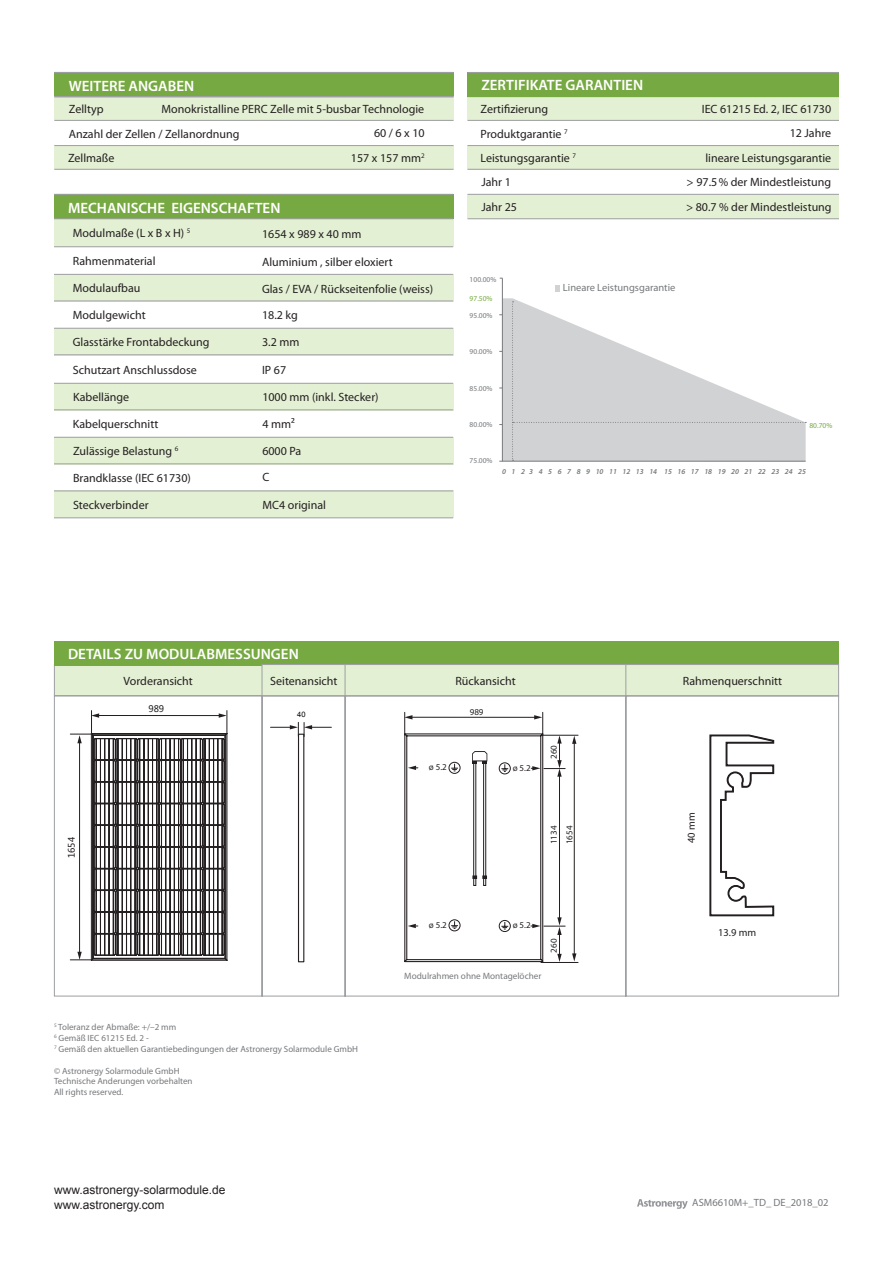
<style>
.page{position:relative;width:893px;height:1263px;background:#fff}
.page>*{position:absolute;margin:0;border:0;box-sizing:border-box;transform-origin:0 0}
.t1{font:600 15px "Myriad Pro";color:#fff}
.t2{font:12px/24.5px "Myriad Pro";color:#231f20}
.t3{font:12px/14.4px "Arial";color:#231f20}
.t4{font:10.5px "Myriad Pro";color:#76787b}
.t5{font:10.5px "Myriad Pro";color:#231f20}
.t6{font:9.15px "Myriad Pro";color:#76787b}
.t7{font:9px/10.8px "Myriad Pro";color:#76787b}
.t8{font:9px/15.8px "Myriad Pro";color:#231f20}
.t9{font:9px "Microsoft Ya Hei";color:#231f20}
.t10{font:italic 600 7.5px "Myriad Pro";letter-spacing:.005em;color:#76787b}
.t11{font:7.5px "Myriad Pro";color:#76787b}
.t12{font:7.5px "Myriad Pro";color:#77a942}
.t13{font:7.5px "Arial";color:#000}
.t14{font:3.75px "ISOCPEUR";color:#030505}
</style>
<div class="page">
<div style="left:54px;top:72px;width:399px;height:25px;background:#77a942"></div>
<div style="left:54px;top:664px;width:779px;height:32px;background:#e4f0d4"></div>
<div style="left:54px;top:96px;width:399px;height:25px;background:#e4f0d4"></div>
<div style="left:468px;top:96px;width:371px;height:25px;background:#e4f0d4"></div>
<div style="left:54px;top:145px;width:399px;height:25px;background:#e4f0d4"></div>
<div style="left:468px;top:145px;width:371px;height:25px;background:#e4f0d4"></div>
<div style="left:468px;top:194px;width:371px;height:24px;background:#e4f0d4"></div>
<div style="left:54px;top:383px;width:399px;height:27px;background:#e4f0d4"></div>
<div style="left:54px;top:491px;width:399px;height:27px;background:#e4f0d4"></div>
<div style="left:54px;top:437px;width:399px;height:27px;background:#e4f0d4"></div>
<div style="left:54px;top:328px;width:399px;height:27px;background:#e4f0d4"></div>
<div style="left:54px;top:274px;width:399px;height:27px;background:#e4f0d4"></div>
<div style="left:54px;top:219px;width:399px;height:27px;background:#e4f0d4"></div>
<div style="left:468px;top:72px;width:371px;height:25px;background:#77a942"></div>
<hr style="left:468px;top:72px;width:371px;height:1px;background:#9d9fa2">
<div style="left:54px;top:194px;width:399px;height:24px;background:#77a942"></div>
<hr style="left:54px;top:194px;width:399px;height:1px;background:#9d9fa2">
<div style="left:54px;top:641px;width:785px;height:24px;background:#77a942"></div>
<div style="left:262px;top:664px;width:85px;height:32px;background:#e4f0d4;border:1px solid #9d9fa2"></div>
<div style="left:345px;top:664px;width:283px;height:32px;background:#e4f0d4;border:1px solid #9d9fa2"></div>
<div style="left:625px;top:664px;width:214px;height:32px;background:#e4f0d4;border:1px solid #9d9fa2"></div>
<svg style="left:54px;top:695px;width:785px;height:302px"></svg>
<hr style="left:54px;top:72px;width:399px;height:1px;background:#9d9fa2">
<hr style="left:54px;top:96px;width:399px;height:1px;background:#9d9fa2">
<hr style="left:54px;top:120px;width:399px;height:1px;background:#9d9fa2">
<hr style="left:54px;top:169px;width:399px;height:1px;background:#9d9fa2">
<hr style="left:468px;top:169px;width:371px;height:1px;background:#9d9fa2">
<hr style="left:468px;top:218px;width:371px;height:1px;background:#9d9fa2">
<hr style="left:54px;top:145px;width:399px;height:1px;background:#9d9fa2">
<hr style="left:468px;top:145px;width:371px;height:1px;background:#9d9fa2">
<hr style="left:468px;top:120px;width:371px;height:1px;background:#9d9fa2">
<hr style="left:468px;top:194px;width:371px;height:1px;background:#9d9fa2">
<hr style="left:54px;top:218px;width:399px;height:1px;background:#9d9fa2">
<hr style="left:54px;top:246px;width:399px;height:1px;background:#9d9fa2">
<hr style="left:54px;top:274px;width:399px;height:1px;background:#9d9fa2">
<hr style="left:54px;top:301px;width:399px;height:1px;background:#9d9fa2">
<hr style="left:54px;top:354px;width:399px;height:1px;background:#9d9fa2">
<hr style="left:54px;top:409px;width:399px;height:1px;background:#9d9fa2">
<hr style="left:54px;top:463px;width:399px;height:1px;background:#9d9fa2">
<hr style="left:54px;top:517px;width:399px;height:1px;background:#9d9fa2">
<hr style="left:54px;top:491px;width:399px;height:1px;background:#9d9fa2">
<hr style="left:54px;top:437px;width:399px;height:1px;background:#9d9fa2">
<hr style="left:54px;top:383px;width:399px;height:1px;background:#9d9fa2">
<hr style="left:54px;top:328px;width:399px;height:1px;background:#9d9fa2">
<svg style="left:637px;top:1199px;width:51px;height:10px"></svg>
<svg style="left:503px;top:298px;width:15px;height:163px"></svg>
<hr style="left:502px;top:461px;width:304px;height:1px;background:#76787b">
<svg style="left:555px;top:285px;width:5px;height:6px"></svg>
<hr style="left:502px;top:278px;width:1px;height:183px;background:#76787b">
<svg style="left:512px;top:301px;width:294px;height:160px"></svg>
<svg style="left:708px;top:733px;width:67px;height:184px"></svg>
<hr style="left:541px;top:962px;width:37px;height:1px;background:#231f20">
<hr style="left:541px;top:735px;width:37px;height:1px;background:#231f20">
<hr style="left:574px;top:742px;width:1px;height:212px;background:#231f20">
<svg style="left:572px;top:736px;width:4px;height:8px"></svg>
<svg style="left:572px;top:953px;width:4px;height:8px"></svg>
<svg style="left:403px;top:712px;width:162px;height:251px"></svg>
<div style="left:298px;top:734px;width:6px;height:228px;border:1px solid #231f20"></div>
<svg style="left:271px;top:722px;width:60px;height:14px"></svg>
<svg style="left:70px;top:710px;width:158px;height:251px"></svg>
<p class="t1" style="left:481px;top:75px;width:163px">ZERTIFIKATE GARANTIEN</p>
<p class="t2" style="left:481px;top:96px;width:69px">Zertifizierung</p>
<p class="t1" style="left:69px;top:76px;width:127px">WEITERE ANGABEN</p>
<p class="t2" style="left:68px;top:97px;width:173px">Zelltyp<br>Anzahl der Zellen / Zellanordnung<br>Zellmaße</p>
<p class="t2" style="left:687px;top:97px;width:146px;text-align:right">IEC 61215 Ed. 2, IEC 61730<br>12 Jahre<br>lineare Leistungsgarantie<br>&gt; 97.5% der Mindestleistung</p>
<p class="t2" style="left:162px;top:97px;width:264px">Monokristalline PERC Zelle mit 5-busbar Technologie</p>
<p class="t2" style="left:480px;top:121px;width:97px">Produktgarantie <sup>7<br></sup>Leistungsgarantie <sup>7</sup></p>
<p class="t2" style="left:351px;top:121px;width:75px;text-align:right">60 / 6 x 10<br>157 x 157 mm<sup>2</sup></p>
<p class="t2" style="left:481px;top:170px;width:37px">Jahr 1<br>Jahr 25</p>
<p class="t1" style="left:68px;top:198px;width:214px">MECHANISCHE EIGENSCHAFTEN</p>
<p class="t2" style="left:686px;top:194px;width:147px">&gt; 80.7 % der Mindestleistung</p>
<p class="t2" style="left:73px;top:221px;width:119px">Modulmaße (L x B x H) <sup>5</sup></p>
<p class="t2" style="left:73px;top:248px;width:84px">Rahmenmaterial</p>
<p class="t2" style="left:73px;top:275px;width:69px">Modulaufbau</p>
<p class="t2" style="left:73px;top:303px;width:74px">Modulgewicht</p>
<p class="t2" style="left:73px;top:329px;width:138px">Glasstärke Frontabdeckung</p>
<p class="t2" style="left:73px;top:357px;width:126px">Schutzart Anschlussdose</p>
<p class="t2" style="left:73px;top:384px;width:58px">Kabellänge</p>
<p class="t2" style="left:262px;top:221px;width:101px">1654 x 989 x 40 mm</p>
<p class="t2" style="left:262px;top:249px;width:132px">Aluminium , silber eloxiert</p>
<p class="t2" style="left:262px;top:276px;width:173px">Glas / EVA / Rückseitenfolie (weiss)</p>
<p class="t11" style="left:470px;top:275px;width:28px">100.00%</p>
<p class="t11" style="left:470px;top:311px;width:24px">95.00%</p>
<p class="t11" style="left:470px;top:347px;width:24px">90.00%</p>
<p class="t11" style="left:470px;top:384px;width:24px">85.00%</p>
<p class="t11" style="left:470px;top:420px;width:24px">80.00%</p>
<p class="t11" style="left:470px;top:456px;width:24px">75.00%</p>
<p class="t4" style="left:563px;top:281px;width:114px">Lineare Leistungsgarantie</p>
<p class="t12" style="left:470px;top:294px;width:24px">97.50%</p>
<p class="t2" style="left:262px;top:302px;width:37px">18.2 kg</p>
<p class="t2" style="left:262px;top:329px;width:39px">3.2 mm</p>
<p class="t2" style="left:262px;top:357px;width:26px">IP 67</p>
<p class="t2" style="left:262px;top:385px;width:118px">1000 mm (inkl. Stecker)</p>
<p class="t2" style="left:262px;top:411px;width:34px">4 mm²</p>
<p class="t2" style="left:73px;top:411px;width:87px">Kabelquerschnitt</p>
<p class="t12" style="left:809px;top:420px;width:24px">80.70%</p>
<p class="t2" style="left:73px;top:438px;width:107px">Zulässige Belastung <sup>6</sup></p>
<p class="t2" style="left:73px;top:465px;width:119px">Brandklasse (IEC 61730)</p>
<p class="t2" style="left:73px;top:493px;width:77px">Steckverbinder</p>
<p class="t2" style="left:262px;top:438px;width:41px">6000 Pa</p>
<p class="t2" style="left:262px;top:465px;width:8px">C</p>
<p class="t10" style="left:502px;top:466px;width:305px">0 1 2 3 4 5 6 7 8 9 10 11 12 13 14 15 16 17 18 19 20 21 22 23 24 25</p>
<p class="t2" style="left:263px;top:493px;width:65px">MC4 original</p>
<p class="t1" style="left:68px;top:644px;width:232px">DETAILS ZU MODULABMESSUNGEN</p>
<p class="t2" style="left:270px;top:668px;width:69px">Seitenansicht</p>
<p class="t2" style="left:455px;top:668px;width:62px">Rückansicht</p>
<p class="t2" style="left:683px;top:668px;width:101px">Rahmenquerschnitt</p>
<p class="t2" style="left:124px;top:668px;width:71px">Vorderansicht</p>
<p class="t9" style="left:65px;top:858px;width:23px;rotate:-90deg">1654</p>
<p class="t9" style="left:148px;top:703px;width:17px">989</p>
<p class="t14" style="left:150px;top:707px;width:3px;rotate:-90deg">C</p>
<p class="t13" style="left:297px;top:709px;width:10px">40</p>
<p class="t7" style="left:54px;top:1022px;width:306px"><sup>5</sup> Toleranz der Abmaße: +/–2 mm<br><sup>6</sup> Gemäß IEC 61215 Ed. 2 -<br><sup>7</sup> Gemäß den aktuellen Garantiebedingungen der Astronergy Solarmodule GmbH</p>
<p class="t7" style="left:54px;top:1065px;width:140px">© Astronergy Solarmodule GmbH<br>Technische Anderungen vorbehalten<br>All rights reserved.</p>
<p class="t3" style="left:54px;top:1183px;width:173px">www.astronergy-solarmodule.de www.astronergy.com</p>
<p class="t8" style="left:429px;top:759px;width:19px">ø 5.2</p>
<p class="t8" style="left:470px;top:704px;width:15px">989</p>
<p class="t8" style="left:513px;top:760px;width:19px">ø 5.2</p>
<p class="t8" style="left:546px;top:759px;width:15px;rotate:-90deg">260</p>
<p class="t8" style="left:546px;top:844px;width:20px;rotate:-90deg">1134<br>1654</p>
<p class="t8" style="left:429px;top:917px;width:19px">ø 5.2</p>
<p class="t8" style="left:513px;top:917px;width:19px">ø 5.2</p>
<p class="t6" style="left:404px;top:971px;width:139px">Modulrahmen ohne Montagelöcher</p>
<p class="t8" style="left:546px;top:953px;width:15px;rotate:-90deg">260</p>
<p class="t5" style="left:685px;top:843px;width:32px;rotate:-90deg">40 mm</p>
<p class="t5" style="left:718px;top:926px;width:40px">13.9 mm</p>
<p class="t4" style="left:692px;top:1196px;width:138px">ASM6610M+_TD_ DE_2018_02</p>
</div>
